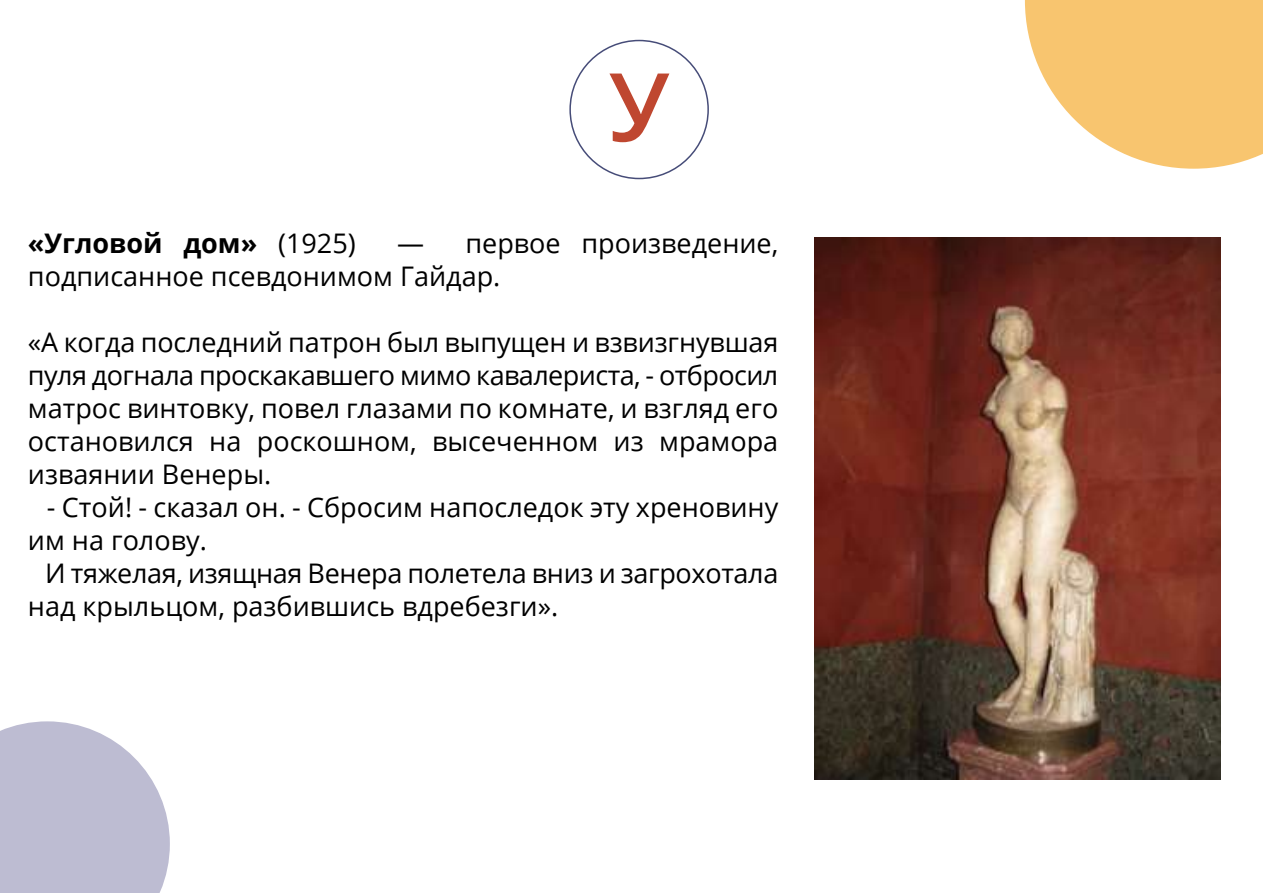
<style>
.page{position:relative;width:1263px;height:893px;background:#fff}
.page>*{position:absolute;margin:0;border:0;box-sizing:border-box;transform-origin:0 0}
.t1{font:600 94.95px "Open Sans";color:#bf4730}
.t2{font:27px/33px "Open Sans";color:#000}
.t3{font:700 27px "Open Sans";color:#000}
.s1{font-weight:400}
</style>
<div class="page">
<svg style="left:1px;top:721px;width:169px;height:172px;background:#c5c4d7"></svg>
<svg style="left:1025px;top:0;width:238px;height:169px"></svg>
<img style="left:815px;top:238px;width:405px;height:541px">
<h1 class="t1" style="left:609px;top:42px;width:62px">У</h1>
<p class="t3" style="left:28px;top:224px;width:329px">«Угловой дом» <span class="s1">(1925)</span></p>
<p class="t2" style="left:28px;top:226px;width:752px;text-indent:369px">— первое произведение, подписанное псевдонимом Гайдар.</p>
<p class="t2" style="left:28px;top:325px;width:752px;text-align:justify">«А когда последний патрон был выпущен и взвизгнувшая пуля догнала проскакавшего мимо кавалериста, - отбросил матрос винтовку, повел глазами по комнате, и взгляд его остановился на роскошном, высеченном из мрамора изваянии Венеры.</p>
<p class="t2" style="left:28px;top:490px;width:752px;text-indent:19px">- Стой! - сказал он. - Сбросим напоследок эту хреновину им на голову.</p>
<p class="t2" style="left:28px;top:556px;width:752px;text-indent:17px">И тяжелая, изящная Венера полетела вниз и загрохотала над крыльцом, разбившись вдребезги».</p>
</div>
